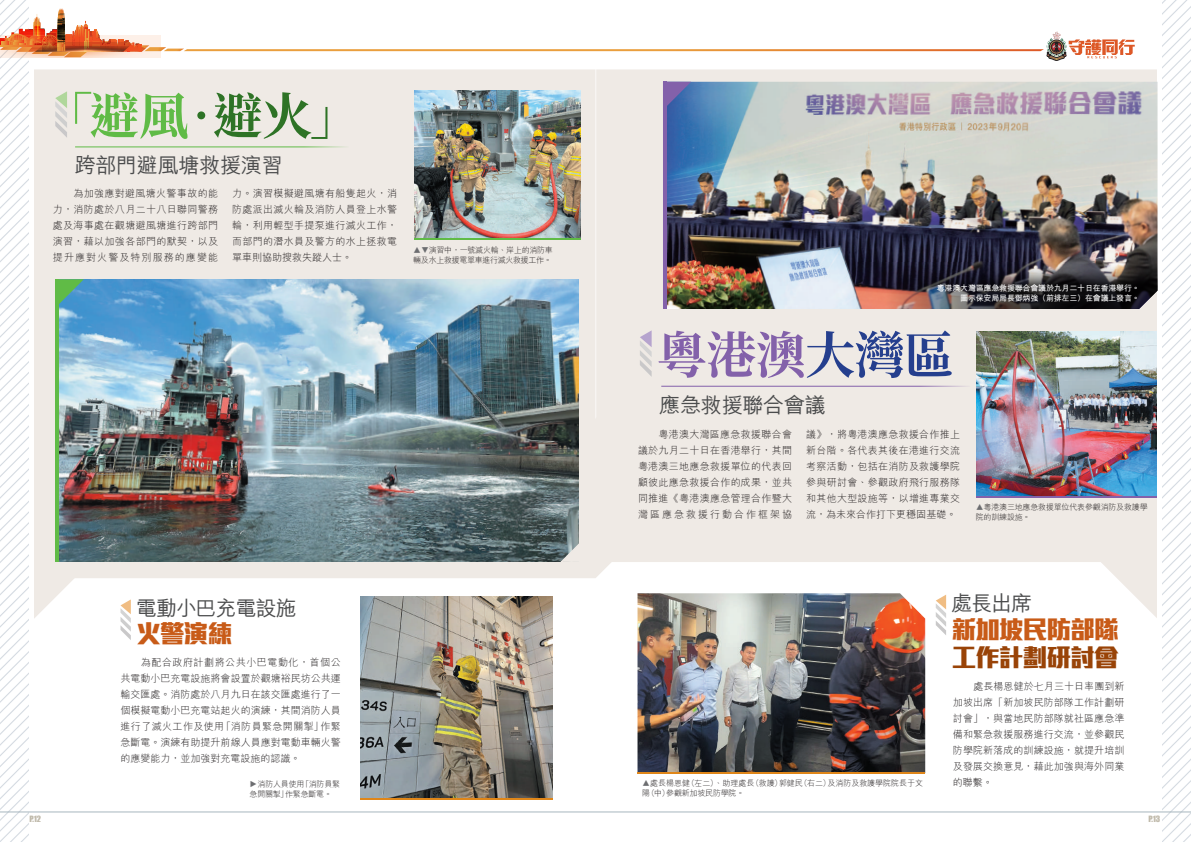
<style>
.page{position:relative;width:1191px;height:842px;background:#fff}
.page>*{position:absolute;margin:0;border:0;box-sizing:border-box;transform-origin:0 0}
.t1{font:700 50px "Source Han Serif TC";color:#2e7326}
.t2{font:700 50px "Source Han Serif TC";letter-spacing:-.01em;color:#8361aa}
.t3{font:800 25px "M Stiff Hei HK";letter-spacing:-.05em;color:#c85b18}
.t4{font:800 25px "M Stiff Hei HK";letter-spacing:-.05em;color:#994307}
.t5{font:500 21px "M Hei HK";letter-spacing:-.01em;color:#4b4c4d}
.t6{font:500 21px "M Hei HK";letter-spacing:-.05em;color:#4b4c4d}
.t7{font:300 10px/16px "M Hei HK";letter-spacing:.03em;color:#231f20;text-align:justify}
.t8{font:300 10px "M Hei HK";color:#231f20}
.t9{font:300 10px "M Hei HK";letter-spacing:.11em;color:#231f20}
.t10{font:300 8px "M Hei HK";letter-spacing:-.025em;color:#231f20}
.t11{font:700 8px/10px "M Hei HK";letter-spacing:-.025em;color:#fff;text-align:right}
.t12{font:300 8px "M Hei HK";letter-spacing:-.005em;color:#231f20}
.t13{font:8px "Impact";color:#c0baab;scale:1.05 1}
.t14{font:300 8px "M Hei HK";color:#6c6d70}
.s1{color:#60bb46}
.s2{color:#6c6d70}
.s3{color:#253f8e}
</style>
<div class="page">
<div style="left:34px;top:69px;width:561px;height:509px;background:#efeae5"></div>
<hr style="left:75px;top:147px;width:274px;height:1px;background:#60bb46">
<svg style="left:515px;top:351px;width:96px;height:227px;background:#ebe6e0"></svg>
<svg style="left:1101px;top:562px;width:56px;height:56px"></svg>
<svg style="left:34px;top:546px;width:73px;height:72px"></svg>
<div style="left:596px;top:69px;width:561px;height:493px;background:#efeae5"></div>
<img style="left:0;top:0;width:28px;height:842px">
<img style="left:1162px;top:0;width:29px;height:842px">
<hr style="left:0;top:812px;width:1191px;height:1px;background:#a7b6be">
<hr style="left:661px;top:386px;width:309px;height:1px;background:#8361aa">
<img style="left:666px;top:82px;width:491px;height:227px">
<img style="left:856px;top:263px;width:301px;height:46px">
<svg style="left:55px;top:91px;width:12px;height:47px"></svg>
<svg style="left:0;top:9px;width:1134px;height:52px"></svg>
<img style="left:414px;top:90px;width:166px;height:148px">
<hr style="left:414px;top:238px;width:166px;height:2px;background:#60bb46">
<hr style="left:663px;top:82px;width:3px;height:227px;background:#8361aa">
<svg style="left:666px;top:82px;width:25px;height:28px"></svg>
<img style="left:59px;top:279px;width:519px;height:283px">
<hr style="left:56px;top:279px;width:3px;height:283px;background:#60bb46">
<svg style="left:59px;top:279px;width:25px;height:28px"></svg>
<svg style="left:560px;top:525px;width:36px;height:38px"></svg>
<img style="left:976px;top:332px;width:181px;height:164px">
<hr style="left:976px;top:496px;width:181px;height:2px;background:#8361aa">
<svg style="left:935px;top:595px;width:11px;height:40px"></svg>
<svg style="left:120px;top:599px;width:11px;height:41px"></svg>
<img style="left:360px;top:597px;width:193px;height:201px">
<hr style="left:360px;top:798px;width:193px;height:1px;background:#df8619">
<svg style="left:640px;top:330px;width:11px;height:47px"></svg>
<img style="left:637px;top:593px;width:288px;height:179px">
<hr style="left:637px;top:772px;width:288px;height:2px;background:#df8619">
<p class="t1" style="left:43px;top:88px;width:319px"><span class="s1">「避風</span>‧避火」</p>
<p class="t5" style="left:75px;top:150px;width:210px">跨部門避風塘救援演習</p>
<p class="t7" style="left:73px;top:184px;width:146px">為加強應對避風塘火警事故的能</p>
<p class="t7" style="left:232px;top:184px;width:166px">力。演習模擬避風塘有船隻起火，消</p>
<p class="t7" style="left:53px;top:200px;width:167px">力，消防處於八月二十八日聯同警務</p>
<p class="t7" style="left:232px;top:200px;width:166px">防處派出滅火輪及消防人員登上水警</p>
<p class="t7" style="left:53px;top:216px;width:167px">處及海事處在觀塘避風塘進行跨部門</p>
<p class="t7" style="left:232px;top:216px;width:166px">輪，利用輕型手提泵進行滅火工作，</p>
<p class="t7" style="left:53px;top:232px;width:167px">演習，藉以加強各部門的默契，以及</p>
<p class="t7" style="left:232px;top:232px;width:166px">而部門的潛水員及警方的水上拯救電</p>
<p class="t9" style="left:53px;top:250px;width:167px">提升應對火警及特別服務的應變能</p>
<p class="t8" style="left:232px;top:250px;width:121px">單車則協助搜救失蹤人士。</p>
<p class="t10" style="left:413px;top:244px;width:141px"><span class="s2">▲</span> 演習中，一號滅火輪、岸上的消防車</p>
<p class="t14" style="left:429px;top:255px;width:9px;rotate:-180deg">▲</p>
<p class="t10" style="left:413px;top:254px;width:140px">輛及水上救援電單車進行滅火救援工作。</p>
<p class="t6" style="left:136px;top:593px;width:162px">電動小巴充電設施</p>
<p class="t3" style="left:136px;top:614px;width:98px">火警演練</p>
<p class="t7" style="left:120px;top:654px;width:222px;text-indent:20px">為配合政府計劃將公共小巴電動化，首個公共電動小巴充電設施將會設置於觀塘裕民坊公共運輸交匯處。消防處於八月九日在該交匯處進行了一個模擬電動小巴充電站起火的演練，其間消防人員進行了滅火工作及使用「消防員緊急開關掣」作緊急斷電。演練有助提升前線人員應對電動車輛火警的應變能力，並加強對充電設施的認識。</p>
<p class="t11" style="left:936px;top:282px;width:205px">粵港澳大灣區應急救援聯合會議於九月二十日在香港舉行。圖示保安局局長鄧炳強（前排左三）在會議上發言。</p>
<p class="t2" style="left:656px;top:327px;width:299px">粵港澳<span class="s3">大灣區</span></p>
<p class="t5" style="left:659px;top:390px;width:168px">應急救援聯合會議</p>
<p class="t7" style="left:638px;top:426px;width:156px;text-indent:20px">粵港澳大灣區應急救援聯合會議於九月二十日在香港舉行，其間粵港澳三地應急救援單位的代表回顧彼此應急救援合作的成果，並共同推進《粵港澳應急管理合作暨大灣區應急救援行動合作框架協</p>
<p class="t7" style="left:806px;top:426px;width:155px">議》，將粵港澳應急救援合作推上新台階。各代表其後在港進行交流考察活動，包括在消防及救護學院參與研討會、參觀政府飛行服務隊</p>
<p class="t7" style="left:806px;top:490px;width:155px">和其他大型設施等，以增進專業交</p>
<p class="t10" style="left:975px;top:502px;width:173px"><span class="s2">▲</span>粵港澳三地應急救援單位代表參觀消防及救護學</p>
<p class="t8" style="left:806px;top:507px;width:151px">流，為未來合作打下更穩固基礎。</p>
<p class="t10" style="left:975px;top:512px;width:56px">院的訓練設施。</p>
<p class="t5" style="left:951px;top:588px;width:82px">處長出席</p>
<p class="t3" style="left:951px;top:610px;width:169px">新加坡民防部隊</p>
<p class="t4" style="left:951px;top:638px;width:169px">工作計劃研討會</p>
<p class="t7" style="left:953px;top:678px;width:173px;text-indent:20px">處長楊恩健於七月三十日率團到新加坡出席「新加坡民防部隊工作計劃研討會」，與當地民防部隊就社區應急準備和緊急救援服務進行交流，並參觀民防學院新落成的訓練設施，就提升培訓及發展交換意見，藉此加強與海外同業</p>
<p class="t14" style="left:259px;top:780px;width:9px;rotate:90deg">▲</p>
<p class="t10" style="left:257px;top:778px;width:84px">消防人員使用「消防員緊</p>
<p class="t12" style="left:642px;top:777px;width:282px"><span class="s2">▲</span>處長楊恩健（左二）、助理處長（救護）郭健民（右二）及消防及救護學院院長于文</p>
<p class="t7" style="left:953px;top:774px;width:42px">的聯繫。</p>
<p class="t10" style="left:249px;top:788px;width:84px">急開關掣」作緊急斷電。</p>
<p class="t10" style="left:642px;top:787px;width:104px">陽（中）參觀新加坡民防學院。</p>
<p class="t13" style="left:30px;top:813px;width:12px">P.12</p>
<p class="t13" style="left:1148px;top:813px;width:13px">P.13</p>
</div>
